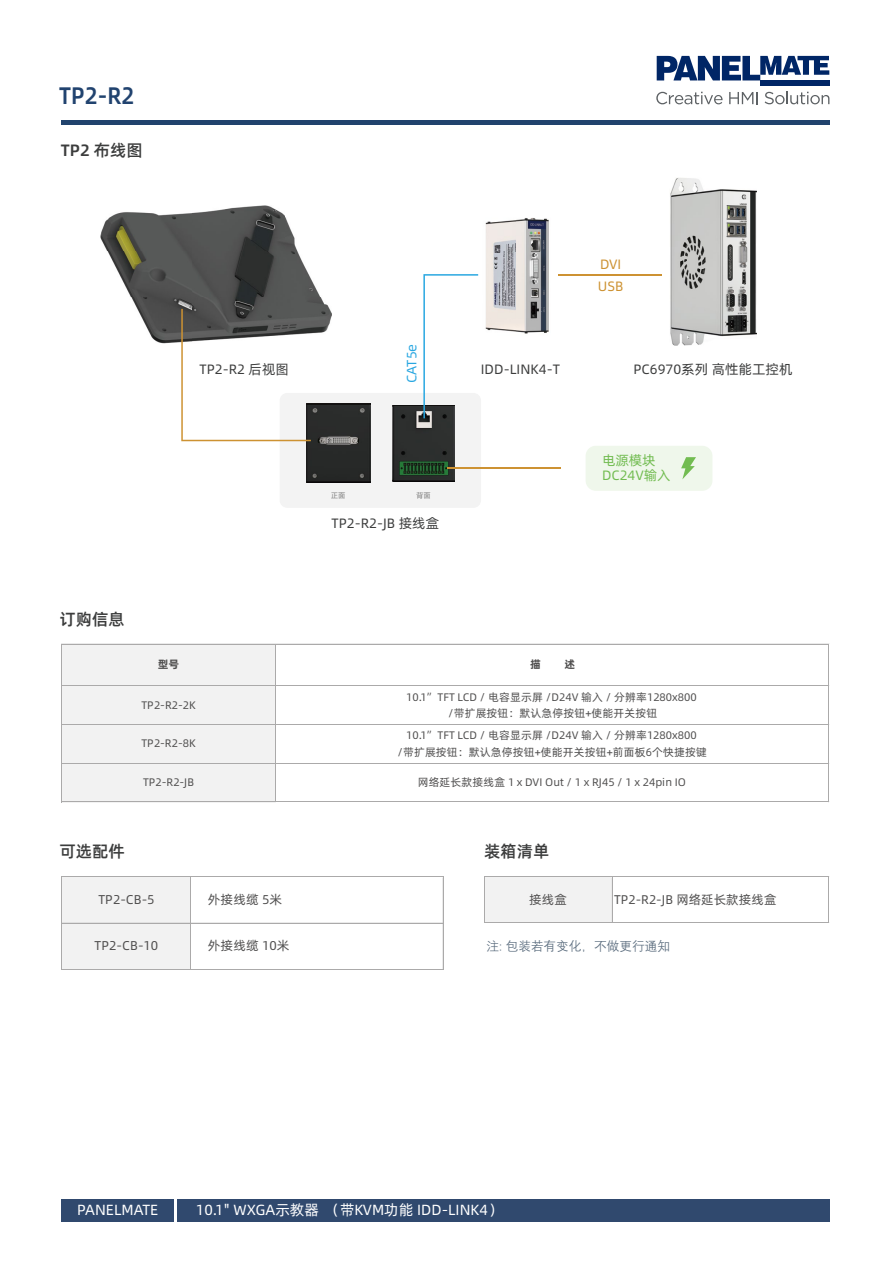
<style>
.page{position:relative;width:893px;height:1263px;background:#fff}
.page>*{position:absolute;margin:0;border:0;box-sizing:border-box;transform-origin:0 0}
.t1{font:500 24px "Alibaba Pu Hui Ti";color:#21436f;scale:.92 1}
.t2{font:500 16.5px "Alibaba Pu Hui Ti";color:#3c3d3d}
.t3{font:14.7px "Alibaba Pu Hui Ti";color:#fff}
.t4{font:13.65px "Alibaba Pu Hui Ti";color:#3c3d3d}
.t5{font:13.65px/15px "Alibaba Pu Hui Ti";color:#72bc51}
.t6{font:13.65px/22.2px "Alibaba Pu Hui Ti";color:#cd9232}
.t7{font:13.65px "Alibaba Pu Hui Ti";color:#29a7e1}
.t8{font:12.9px "Alibaba Pu Hui Ti";letter-spacing:.015em;color:#504f4f}
.t9{font:12.6px "Alibaba Pu Hui Ti";letter-spacing:.015em;color:#504f4f}
.t10{font:12.6px "Deng Xian";color:#57697b}
.t11{font:10.95px/16.2px "Alibaba Pu Hui Ti";letter-spacing:.015em;color:#504f4f;text-align:center}
.t12{font:700 10.95px "Alibaba Pu Hui Ti";color:#504f4f}
.t13{font:7.5px "Alibaba Pu Hui Ti";color:#828282}
</style>
<div class="page">
<div style="left:61px;top:1199px;width:112px;height:22px;background:#30496e"></div>
<div style="left:177px;top:1199px;width:652px;height:22px;background:#30496e"></div>
<hr style="left:61px;top:120px;width:768px;height:4px;background:#21436d">
<svg style="left:656px;top:92px;width:67px;height:12px"></svg>
<svg style="left:729px;top:92px;width:29px;height:12px"></svg>
<svg style="left:765px;top:91px;width:64px;height:13px"></svg>
<svg style="left:657px;top:56px;width:172px;height:24px"></svg>
<div style="left:760px;top:80px;width:69px;height:6px;background:#002666"></div>
<div style="left:61px;top:644px;width:215px;height:158px;background:#f2f2f2"></div>
<hr style="left:61px;top:644px;width:1px;height:158px;background:#abaaaa">
<hr style="left:276px;top:644px;width:1px;height:158px;background:#abaaaa">
<hr style="left:829px;top:644px;width:1px;height:158px;background:#abaaaa">
<hr style="left:62px;top:644px;width:767px;height:1px;background:#abaaaa">
<hr style="left:62px;top:686px;width:767px;height:1px;background:#abaaaa">
<hr style="left:62px;top:724px;width:767px;height:1px;background:#abaaaa">
<hr style="left:62px;top:763px;width:767px;height:1px;background:#abaaaa">
<hr style="left:62px;top:802px;width:767px;height:1px;background:#abaaaa">
<div style="left:61px;top:876px;width:130px;height:94px;background:#f2f2f2"></div>
<hr style="left:61px;top:876px;width:1px;height:94px;background:#abaaaa">
<hr style="left:191px;top:877px;width:1px;height:93px;background:#abaaaa">
<hr style="left:443px;top:877px;width:1px;height:93px;background:#abaaaa">
<hr style="left:62px;top:876px;width:381px;height:1px;background:#abaaaa">
<hr style="left:62px;top:923px;width:381px;height:1px;background:#abaaaa">
<hr style="left:62px;top:969px;width:381px;height:1px;background:#abaaaa">
<div style="left:484px;top:876px;width:128px;height:47px;background:#f2f2f2"></div>
<hr style="left:484px;top:876px;width:1px;height:47px;background:#abaaaa">
<hr style="left:612px;top:877px;width:1px;height:46px;background:#abaaaa">
<hr style="left:829px;top:877px;width:1px;height:46px;background:#abaaaa">
<hr style="left:485px;top:876px;width:344px;height:1px;background:#abaaaa">
<hr style="left:485px;top:922px;width:344px;height:1px;background:#abaaaa">
<img style="left:670px;top:178px;width:86px;height:167px">
<img style="left:100px;top:206px;width:209px;height:138px">
<div style="left:586px;top:446px;width:126px;height:45px;background:#eff7eb;border-radius:10px"></div>
<svg style="left:681px;top:457px;width:15px;height:22px"></svg>
<hr style="left:447px;top:467px;width:114px;height:2px;background:#cd9232">
<svg style="left:181px;top:274px;width:300px;height:234px"></svg>
<img style="left:485px;top:218px;width:64px;height:116px">
<hr style="left:558px;top:274px;width:104px;height:2px;background:#cd9232">
<h1 class="t1" style="left:59px;top:77px;width:83px">TP2-R2</h1>
<h2 class="t2" style="left:61px;top:138px;width:84px">TP2 布线图</h2>
<h2 class="t2" style="left:60px;top:606px;width:67px">订购信息</h2>
<p class="t4" style="left:200px;top:359px;width:91px">TP2-R2 后视图</p>
<p class="t7" style="left:401px;top:383px;width:41px;rotate:-90deg">CAT5e</p>
<p class="t13" style="left:331px;top:489px;width:16px">正面</p>
<p class="t13" style="left:416px;top:489px;width:16px">背面</p>
<p class="t4" style="left:332px;top:513px;width:109px">TP2-R2-JB 接线盒</p>
<p class="t6" style="left:598px;top:252px;width:27px">DVI<br>USB</p>
<p class="t4" style="left:481px;top:359px;width:81px">IDD-LINK4-T</p>
<p class="t4" style="left:633px;top:359px;width:161px">PC6970系列 高性能工控机</p>
<p class="t5" style="left:602px;top:451px;width:70px">电源模块<br>DC24V输入</p>
<p class="t12" style="left:158px;top:656px;width:23px">型号</p>
<p class="t12" style="left:530px;top:656px;width:12px">描</p>
<p class="t12" style="left:565px;top:656px;width:12px">述</p>
<p class="t11" style="left:141px;top:696px;width:56px">TP2-R2-2K</p>
<p class="t11" style="left:406px;top:688px;width:292px">10.1”TFT LCD / 电容显示屏 /D24V 输入 / 分辨率1280x800 /带扩展按钮：默认急停按钮+使能开关按钮</p>
<p class="t11" style="left:141px;top:735px;width:56px">TP2-R2-8K</p>
<p class="t11" style="left:397px;top:727px;width:311px">10.1”TFT LCD / 电容显示屏 /D24V 输入 / 分辨率1280x800<br>/带扩展按钮：默认急停按钮+使能开关按钮+前面板6个快捷按键</p>
<p class="t11" style="left:143px;top:773px;width:53px">TP2-R2-JB</p>
<p class="t11" style="left:418px;top:773px;width:270px">网络延长款接线盒 1 x DVI Out / 1 x RJ45 / 1 x 24pin IO</p>
<h2 class="t2" style="left:60px;top:838px;width:67px">可选配件</h2>
<p class="t8" style="left:98px;top:890px;width:58px">TP2-CB-5</p>
<p class="t8" style="left:208px;top:890px;width:76px">外接线缆 5米</p>
<p class="t8" style="left:95px;top:936px;width:65px">TP2-CB-10</p>
<p class="t8" style="left:208px;top:936px;width:83px">外接线缆 10米</p>
<h2 class="t2" style="left:484px;top:838px;width:67px">装箱清单</h2>
<p class="t9" style="left:529px;top:889px;width:39px">接线盒</p>
<p class="t9" style="left:614px;top:889px;width:164px">TP2-R2-JB 网络延长款接线盒</p>
<p class="t10" style="left:486px;top:938px;width:185px">注: 包装若有变化，不做更行通知</p>
<h3 class="t3" style="left:77px;top:1198px;width:83px">PANELMATE</h3>
<h3 class="t3" style="left:196px;top:1198px;width:308px">10.1" WXGA示教器（带KVM功能 IDD-LINK4）</h3>
</div>
